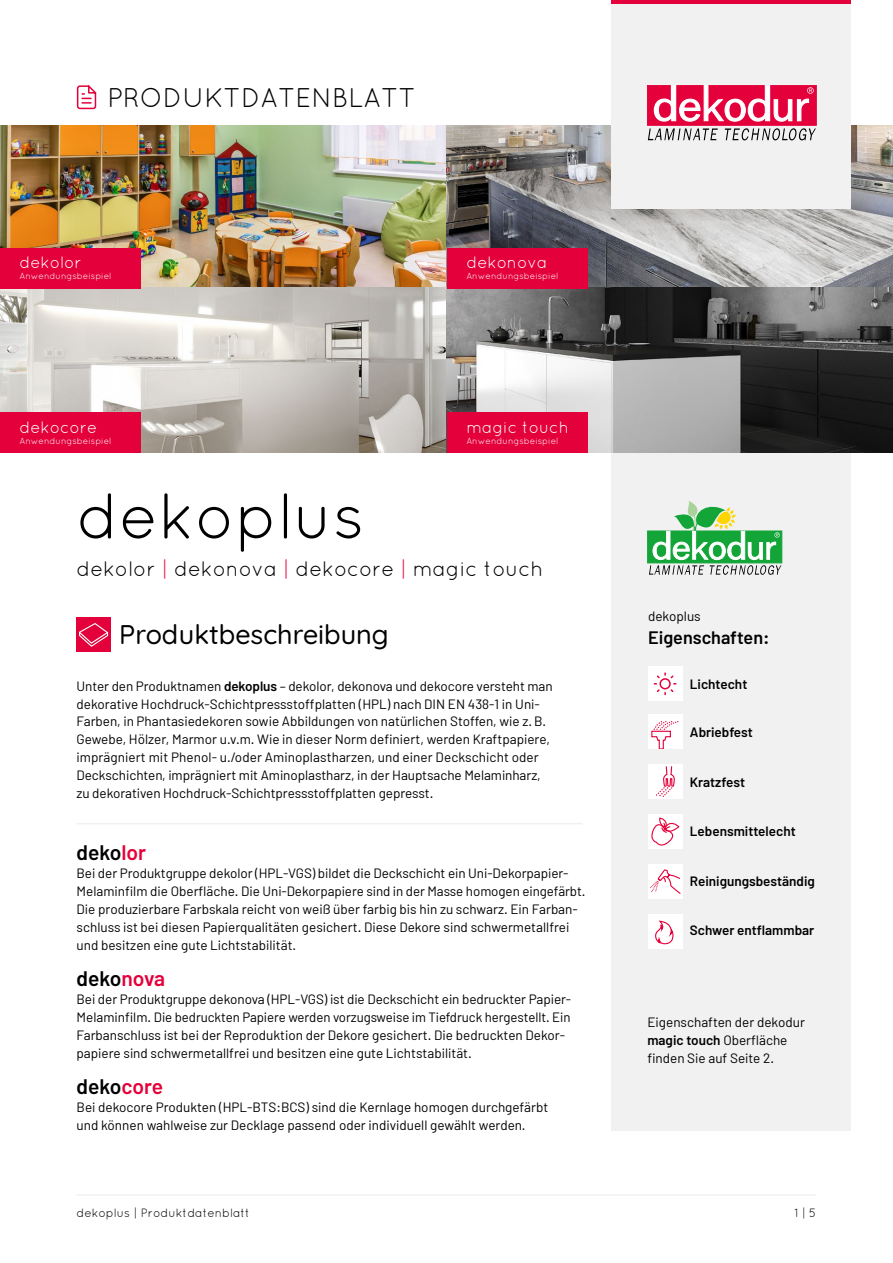
<style>
.page{position:relative;width:893px;height:1263px;background:#fff}
.page>*{position:absolute;margin:0;border:0;box-sizing:border-box;transform-origin:0 0}
.t1{font:64.5px "Quicksand";color:#000}
.t2{font:500 27px "Quicksand";color:#000}
.t3{font:27px "Quicksand";color:#000}
.t4{font:21px "Quicksand";color:#000}
.t5{font:600 21px "Barlow";color:#000}
.t6{font:600 18px "Barlow";color:#000}
.t7{font:16.5px "Quicksand";color:#fff}
.t8{font:13.5px/18px "Barlow";color:#000}
.t9{font:600 13.5px "Barlow";color:#000}
.t10{font:12px "Quicksand";color:#000}
.t11{font:9px "Quicksand";color:#fff}
.s1{color:#e4003a}
.s2{font-weight:600}
</style>
<div class="page">
<hr style="left:77px;top:1194px;width:739px;height:2px;background:#f1f1f1">
<div style="left:611px;top:434px;width:239px;height:697px;background:#f1f1f1"></div>
<img style="left:0;top:125px;width:893px;height:328px">
<div style="left:611px;top:0;width:239px;height:208px;background:#f1f1f1"></div>
<hr style="left:611px;top:0;width:239px;height:3px;background:#e4003a">
<svg style="left:76px;top:85px;width:21px;height:25px"></svg>
<div style="left:77px;top:618px;width:34px;height:34px;background:#e4003a"></div>
<svg style="left:79px;top:623px;width:30px;height:24px"></svg>
<div style="left:0;top:412px;width:140px;height:41px;background:#e4003a"></div>
<div style="left:0;top:248px;width:140px;height:40px;background:#e4003a"></div>
<div style="left:447px;top:412px;width:140px;height:41px;background:#e4003a"></div>
<div style="left:447px;top:248px;width:140px;height:40px;background:#e4003a"></div>
<hr style="left:77px;top:823px;width:506px;height:1px;background:#f1f1f1">
<div style="left:648px;top:764px;width:34px;height:34px;background:#fff"></div>
<div style="left:648px;top:814px;width:34px;height:34px;background:#fff"></div>
<div style="left:648px;top:864px;width:34px;height:34px;background:#fff"></div>
<div style="left:648px;top:914px;width:34px;height:34px;background:#fff"></div>
<div style="left:648px;top:714px;width:34px;height:34px;background:#fff"></div>
<svg style="left:651px;top:721px;width:28px;height:27px"></svg>
<svg style="left:651px;top:817px;width:29px;height:29px"></svg>
<svg style="left:650px;top:869px;width:31px;height:25px"></svg>
<svg style="left:655px;top:766px;width:20px;height:31px"></svg>
<svg style="left:655px;top:920px;width:19px;height:25px"></svg>
<div style="left:647px;top:531px;width:135px;height:32px;background:#1ea841;border:1px solid #13a538"></div>
<svg style="left:649px;top:501px;width:132px;height:74px"></svg>
<div style="left:648px;top:666px;width:34px;height:34px;background:#fff"></div>
<svg style="left:653px;top:672px;width:24px;height:24px"></svg>
<svg style="left:725px;top:128px;width:91px;height:12px"></svg>
<div style="left:647px;top:85px;width:169px;height:40px;background:#e4003a"></div>
<svg style="left:653px;top:85px;width:161px;height:37px"></svg>
<svg style="left:648px;top:128px;width:70px;height:12px"></svg>
<h2 class="t3" style="left:107px;top:82px;width:310px">PRODUKTDATENBLATT</h2>
<p class="t7" style="left:20px;top:253px;width:64px">dekolor</p>
<p class="t7" style="left:466px;top:253px;width:82px">dekonova</p>
<p class="t11" style="left:20px;top:271px;width:93px">Anwendungsbeispiel</p>
<p class="t11" style="left:466px;top:271px;width:93px">Anwendungsbeispiel</p>
<p class="t7" style="left:20px;top:417px;width:79px">dekocore</p>
<p class="t11" style="left:20px;top:435px;width:93px">Anwendungsbeispiel</p>
<p class="t7" style="left:466px;top:417px;width:104px">magic touch</p>
<p class="t11" style="left:466px;top:435px;width:93px">Anwendungsbeispiel</p>
<h1 class="t1" style="left:77px;top:479px;width:290px">dekoplus</h1>
<h3 class="t4" style="left:77px;top:557px;width:468px">dekolor <span class="s1">|</span> dekonova <span class="s1">|</span> dekocore <span class="s1">|</span> magic touch</h3>
<h2 class="t2" style="left:119px;top:613px;width:271px">Produktbeschreibung</h2>
<p class="t8" style="left:77px;top:676px;width:478px">Unter den Produktnamen <span class="s2">dekoplus</span> – dekolor, dekonova und dekocore versteht man dekorative Hochdruck-Schichtpressstoffplatten (HPL) nach DIN EN 438-1 in Uni-Farben, in Phantasiedekoren sowie Abbildungen von natürlichen Stoffen, wie z. B.<br>Gewebe, Hölzer, Marmor u.v.m. Wie in dieser Norm definiert, werden Kraftpapiere, imprägniert mit Phenol- u./oder Aminoplastharzen, und einer Deckschicht oder Deckschichten, imprägniert mit Aminoplastharz, in der Hauptsache Melaminharz, zu dekorativen Hochdruck-Schichtpressstoffplatten gepresst.</p>
<h3 class="t5" style="left:77px;top:839px;width:71px">deko<span class="s1">lor</span></h3>
<p class="t8" style="left:77px;top:864px;width:510px">Bei der Produktgruppe dekolor (HPL-VGS) bildet die Deckschicht ein Uni-Dekorpapier-Melaminfilm die Oberfläche. Die Uni-Dekorpapiere sind in der Masse homogen eingefärbt.<br>Die produzierbare Farbskala reicht von weiß über farbig bis hin zu schwarz. Ein Farban&shy;schluss ist bei diesen Papierqualitäten gesichert. Diese Dekore sind schwermetallfrei und besitzen eine gute Lichtstabilität.</p>
<h3 class="t5" style="left:77px;top:965px;width:90px">deko<span class="s1">nova</span></h3>
<p class="t8" style="left:77px;top:990px;width:496px">Bei der Produktgruppe dekonova (HPL-VGS) ist die Deckschicht ein bedruckter Papier-Melaminfilm. Die bedruckten Papiere werden vorzugsweise im Tiefdruck hergestellt. Ein Farbanschluss ist bei der Reproduktion der Dekore gesichert. Die bedruckten Dekor&shy;papiere sind schwermetallfrei und besitzen eine gute Lichtstabilität.</p>
<h3 class="t5" style="left:77px;top:1073px;width:88px">deko<span class="s1">core</span></h3>
<p class="t8" style="left:77px;top:1098px;width:473px">Bei dekocore Produkten (HPL-BTS:BCS) sind die Kernlage homogen durchgefärbt und können wahlweise zur Decklage passend oder individuell gewählt werden.</p>
<p class="t8" style="left:648px;top:607px;width:54px">dekoplus</p>
<h3 class="t6" style="left:648px;top:626px;width:123px">Eigenschaften:</h3>
<p class="t9" style="left:690px;top:676px;width:59px">Lichtecht</p>
<p class="t9" style="left:690px;top:724px;width:65px">Abriebfest</p>
<p class="t9" style="left:690px;top:774px;width:57px">Kratzfest</p>
<p class="t9" style="left:690px;top:823px;width:107px">Lebensmittelecht</p>
<p class="t9" style="left:690px;top:872px;width:126px">Reinigungsbeständig</p>
<p class="t9" style="left:690px;top:922px;width:126px">Schwer entflammbar</p>
<p class="t8" style="left:647px;top:1013px;width:159px">Eigenschaften der dekodur <span class="s2">magic touch</span> Oberfläche finden Sie auf Seite 2.</p>
<p class="t10" style="left:77px;top:1206px;width:175px">dekoplus | Produktdatenblatt</p>
<p class="t10" style="left:794px;top:1206px;width:23px">1 | 5</p>
</div>
